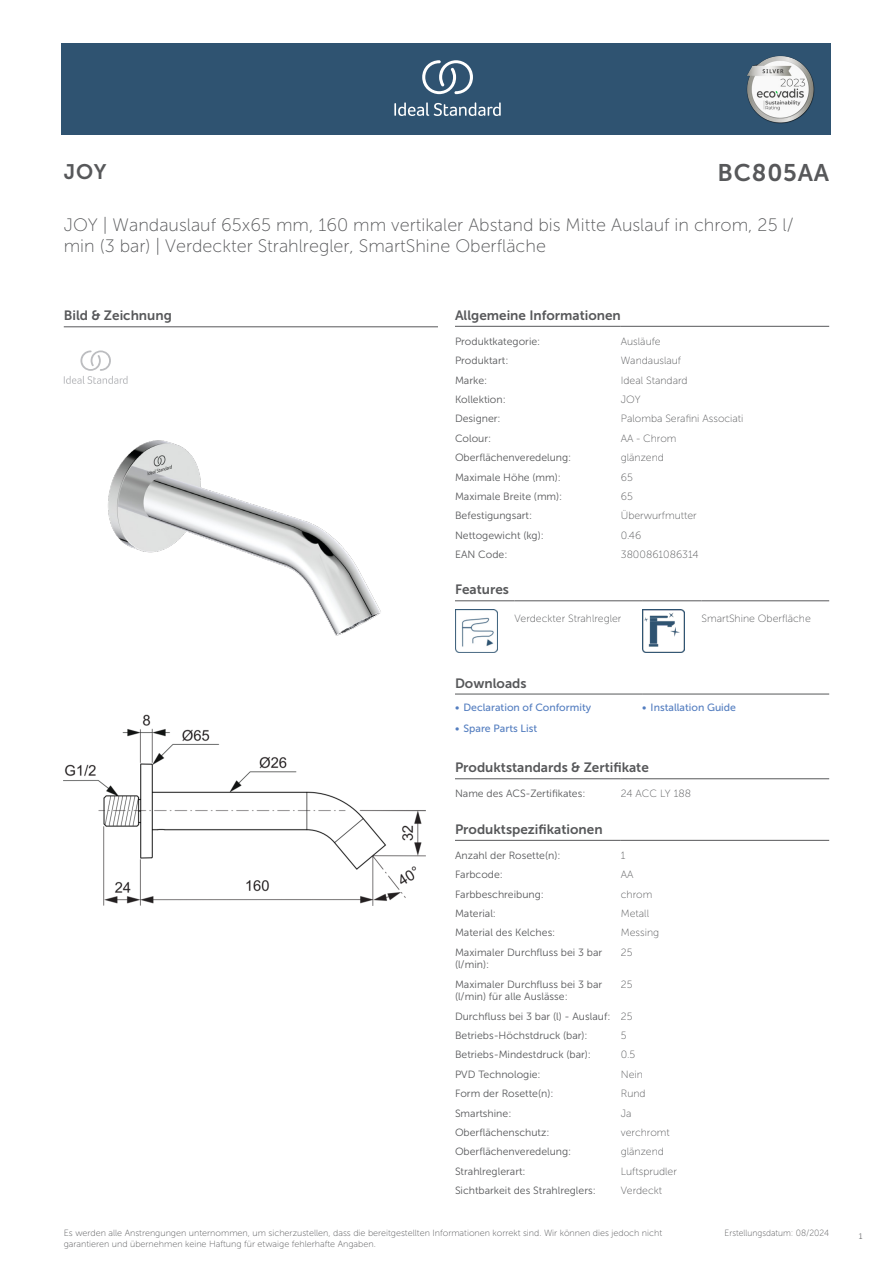
<style>
.page{position:relative;width:893px;height:1263px;background:#fff}
.page>*{position:absolute;margin:0;border:0;box-sizing:border-box;transform-origin:0 0}
.ID{font:24px "Museo Sans 700";letter-spacing:.035em;color:#57585a}
.SUITE_NAME{font:21px "Museo Sans 700";color:#57585a}
.Product_description__L3{font:18px/21.6px "Museo Sans 100";color:#57585a}
.head_9pt{font:13.5px "Museo Sans 700";color:#57585a}
.head_general{font:10.5px/12.6px "Museo Sans 300";color:#57585a}
.value_general{font:10.5px "Museo Sans 100";color:#57585a}
.t1{font:10.5px "Museo Sans 500";color:#547ec0}
.Disclaimer{font:9px/10.8px "Museo Sans 100";color:#57585a}
.Date_created{font:9px "Museo Sans 100";color:#57585a;scale:.95 1}
.t2{font:300 9px "Calibri";color:#57585a;scale:.95 1}
</style>
<div class="page">
<div style="left:62px;top:43px;width:769px;height:91px;background:#2f5371"></div>
<hr style="left:455px;top:326px;width:166px;height:1px;background:#57585a">
<hr style="left:621px;top:326px;width:208px;height:1px;background:#57585a">
<hr style="left:455px;top:600px;width:59px;height:1px;background:#57585a">
<hr style="left:514px;top:600px;width:128px;height:1px;background:#57585a">
<hr style="left:642px;top:600px;width:60px;height:1px;background:#57585a">
<hr style="left:702px;top:600px;width:127px;height:1px;background:#57585a">
<img style="left:455px;top:609px;width:42px;height:43px">
<img style="left:642px;top:609px;width:43px;height:43px">
<hr style="left:455px;top:694px;width:187px;height:1px;background:#57585a">
<hr style="left:642px;top:694px;width:187px;height:1px;background:#57585a">
<hr style="left:455px;top:778px;width:166px;height:1px;background:#57585a">
<hr style="left:621px;top:778px;width:208px;height:1px;background:#57585a">
<hr style="left:455px;top:840px;width:166px;height:1px;background:#57585a">
<hr style="left:621px;top:840px;width:208px;height:1px;background:#57585a">
<img style="left:64px;top:714px;width:361px;height:192px">
<hr style="left:64px;top:327px;width:374px;height:1px;background:#57585a">
<svg style="left:64px;top:350px;width:64px;height:34px"></svg>
<img style="left:108px;top:440px;width:273px;height:196px">
<svg style="left:394px;top:102px;width:107px;height:14px"></svg>
<svg style="left:422px;top:60px;width:51px;height:34px"></svg>
<img style="left:746px;top:56px;width:68px;height:67px">
<p class="SUITE_NAME" style="left:64px;top:160px;width:44px">JOY</p>
<p class="ID" style="left:718px;top:160px;width:113px">BC805AA</p>
<p class="Product_description__L3" style="left:64px;top:214px;width:731px">JOY | Wandauslauf 65x65 mm, 160 mm vertikaler Abstand bis Mitte Auslauf in chrom, 25 l/ min (3 bar) | Verdeckter Strahlregler, SmartShine Oberfläche</p>
<p class="head_9pt" style="left:64px;top:308px;width:110px">Bild &amp; Zeichnung</p>
<p class="head_9pt" style="left:455px;top:308px;width:167px">Allgemeine Informationen</p>
<p class="head_general" style="left:455px;top:335px;width:87px">Produktkategorie:</p>
<p class="value_general" style="left:621px;top:336px;width:41px">Ausläufe</p>
<p class="head_general" style="left:455px;top:354px;width:55px">Produktart:</p>
<p class="value_general" style="left:621px;top:355px;width:62px">Wandauslauf</p>
<p class="head_general" style="left:455px;top:374px;width:34px">Marke:</p>
<p class="value_general" style="left:621px;top:374px;width:68px">Ideal Standard</p>
<p class="head_general" style="left:455px;top:393px;width:52px">Kollektion:</p>
<p class="value_general" style="left:621px;top:394px;width:21px">JOY</p>
<p class="head_general" style="left:455px;top:413px;width:47px">Designer:</p>
<p class="value_general" style="left:621px;top:413px;width:124px">Palomba Serafini Associati</p>
<p class="head_general" style="left:455px;top:432px;width:38px">Colour:</p>
<p class="value_general" style="left:621px;top:433px;width:57px">AA - Chrom</p>
<p class="head_general" style="left:455px;top:451px;width:118px">Oberflächenveredelung:</p>
<p class="value_general" style="left:621px;top:452px;width:45px">glänzend</p>
<p class="head_general" style="left:455px;top:471px;width:107px">Maximale Höhe (mm):</p>
<p class="value_general" style="left:621px;top:471px;width:14px">65</p>
<p class="head_general" style="left:455px;top:490px;width:109px">Maximale Breite (mm):</p>
<p class="value_general" style="left:621px;top:491px;width:14px">65</p>
<p class="head_general" style="left:455px;top:509px;width:79px">Befestigungsart:</p>
<p class="value_general" style="left:621px;top:510px;width:77px">Überwurfmutter</p>
<p class="head_general" style="left:455px;top:529px;width:90px">Nettogewicht (kg):</p>
<p class="value_general" style="left:621px;top:529px;width:22px">0.46</p>
<p class="head_general" style="left:455px;top:548px;width:54px">EAN Code:</p>
<p class="value_general" style="left:621px;top:549px;width:79px">3800861086314</p>
<p class="head_9pt" style="left:455px;top:582px;width:55px">Features</p>
<p class="value_general" style="left:514px;top:612px;width:108px">Verdeckter Strahlregler</p>
<p class="value_general" style="left:702px;top:612px;width:111px">SmartShine Oberfläche</p>
<p class="head_9pt" style="left:455px;top:675px;width:73px">Downloads</p>
<p class="t1" style="left:455px;top:701px;width:138px">• Declaration of Conformity</p>
<p class="t1" style="left:642px;top:701px;width:95px">• Installation Guide</p>
<p class="t1" style="left:455px;top:722px;width:84px">• Spare Parts List</p>
<p class="head_9pt" style="left:455px;top:760px;width:195px">Produktstandards &amp; Zertifikate</p>
<p class="head_general" style="left:455px;top:788px;width:132px">Name des ACS-Zertifikates:</p>
<p class="value_general" style="left:621px;top:788px;width:72px">24 ACC LY 188</p>
<p class="head_9pt" style="left:455px;top:822px;width:149px">Produktspezifikationen</p>
<p class="head_general" style="left:455px;top:849px;width:107px">Anzahl der Rosette(n):</p>
<p class="value_general" style="left:621px;top:850px;width:6px">1</p>
<p class="head_general" style="left:455px;top:868px;width:49px">Farbcode:</p>
<p class="value_general" style="left:621px;top:869px;width:14px">AA</p>
<p class="head_general" style="left:455px;top:888px;width:90px">Farbbeschreibung:</p>
<p class="value_general" style="left:621px;top:888px;width:33px">chrom</p>
<p class="head_general" style="left:455px;top:907px;width:43px">Material:</p>
<p class="value_general" style="left:621px;top:908px;width:30px">Metall</p>
<p class="head_general" style="left:455px;top:927px;width:102px">Material des Kelches:</p>
<p class="value_general" style="left:621px;top:927px;width:40px">Messing</p>
<p class="head_general" style="left:455px;top:946px;width:149px">Maximaler Durchfluss bei 3 bar (l/min):</p>
<p class="value_general" style="left:621px;top:947px;width:13px">25</p>
<p class="head_general" style="left:455px;top:978px;width:149px">Maximaler Durchfluss bei 3 bar (l/min) für alle Auslässe:</p>
<p class="value_general" style="left:621px;top:978px;width:13px">25</p>
<p class="head_general" style="left:455px;top:1010px;width:157px">Durchfluss bei 3 bar (l) - Auslauf:</p>
<p class="value_general" style="left:621px;top:1010px;width:13px">25</p>
<p class="head_general" style="left:455px;top:1029px;width:134px">Betriebs-Höchstdruck (bar):</p>
<p class="value_general" style="left:621px;top:1030px;width:7px">5</p>
<p class="head_general" style="left:455px;top:1048px;width:137px">Betriebs-Mindestdruck (bar):</p>
<p class="value_general" style="left:621px;top:1049px;width:16px">0.5</p>
<p class="head_general" style="left:455px;top:1068px;width:87px">PVD Technologie:</p>
<p class="value_general" style="left:621px;top:1069px;width:24px">Nein</p>
<p class="head_general" style="left:455px;top:1087px;width:100px">Form der Rosette(n):</p>
<p class="value_general" style="left:621px;top:1088px;width:26px">Rund</p>
<p class="head_general" style="left:455px;top:1107px;width:58px">Smartshine:</p>
<p class="value_general" style="left:621px;top:1107px;width:12px">Ja</p>
<p class="head_general" style="left:455px;top:1126px;width:96px">Oberflächenschutz:</p>
<p class="value_general" style="left:621px;top:1127px;width:50px">verchromt</p>
<p class="head_general" style="left:455px;top:1145px;width:118px">Oberflächenveredelung:</p>
<p class="value_general" style="left:621px;top:1146px;width:45px">glänzend</p>
<p class="head_general" style="left:455px;top:1165px;width:72px">Strahlreglerart:</p>
<p class="value_general" style="left:621px;top:1165px;width:58px">Luftsprudler</p>
<p class="head_general" style="left:455px;top:1184px;width:142px">Sichtbarkeit des Strahlreglers:</p>
<p class="value_general" style="left:621px;top:1185px;width:43px">Verdeckt</p>
<p class="Disclaimer" style="left:64px;top:1227px;width:600px">Es werden alle Anstrengungen unternommen, um sicherzustellen, dass die bereitgestellten Informationen korrekt sind. Wir können dies jedoch nicht garantieren und übernehmen keine Haftung für etwaige fehlerhafte Angaben.</p>
<p class="Date_created" style="left:725px;top:1228px;width:112px">Erstellungsdatum: 08/2024</p>
<p class="t2" style="left:858px;top:1230px;width:6px">1</p>
</div>
